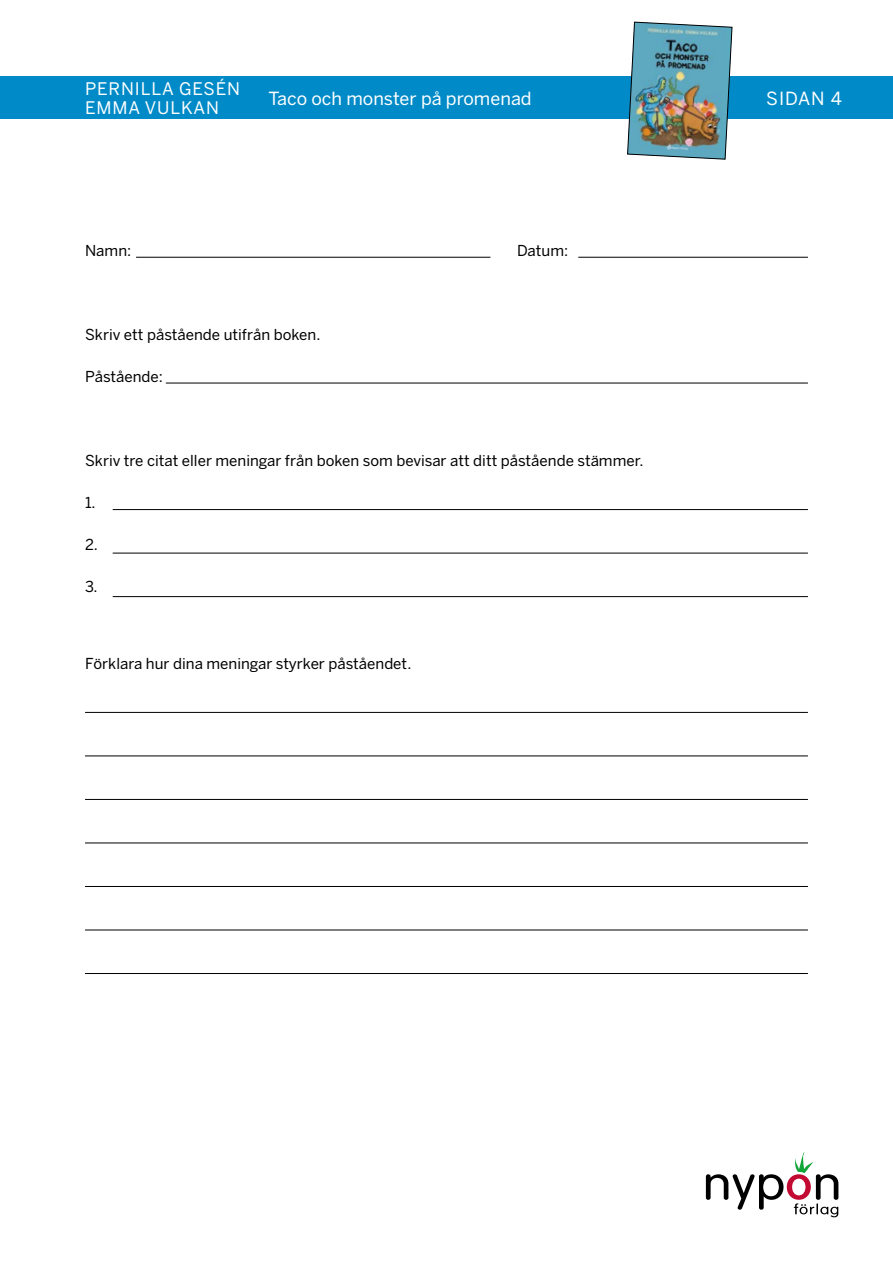
<style>
.page{position:relative;width:893px;height:1263px;background:#fff}
.page>*{position:absolute;margin:0;border:0;box-sizing:border-box;transform-origin:0 0}
.t1{font:18px "Benton Sans";color:#fff}
.t2{font:17.25px/18.8px "Benton Sans";letter-spacing:.05em;color:#fff}
.t3{font:15px "Benton Sans";color:#000}
</style>
<div class="page">
<div style="left:0;top:77px;width:893px;height:42px;background:#008ac7"></div>
<img style="left:627px;top:21px;width:106px;height:139px">
<svg style="left:706px;top:1152px;width:132px;height:65px"></svg>
<hr style="left:136px;top:257px;width:354px;height:1px;background:#000">
<hr style="left:578px;top:257px;width:230px;height:1px;background:#000">
<hr style="left:166px;top:383px;width:642px;height:1px;background:#000">
<hr style="left:113px;top:509px;width:695px;height:1px;background:#000">
<hr style="left:113px;top:553px;width:695px;height:1px;background:#000">
<hr style="left:113px;top:596px;width:695px;height:1px;background:#000">
<hr style="left:85px;top:712px;width:723px;height:1px;background:#000">
<hr style="left:85px;top:755px;width:723px;height:1px;background:#000">
<hr style="left:85px;top:799px;width:723px;height:1px;background:#000">
<hr style="left:85px;top:842px;width:723px;height:1px;background:#000">
<hr style="left:85px;top:886px;width:723px;height:1px;background:#000">
<hr style="left:85px;top:930px;width:723px;height:1px;background:#000">
<hr style="left:85px;top:973px;width:723px;height:1px;background:#000">
<p class="t2" style="left:85px;top:80px;width:156px">PERNILLA GESÉN<br>EMMA VULKAN</p>
<p class="t1" style="left:268px;top:88px;width:265px">Taco och monster på promenad</p>
<p class="t1" style="left:766px;top:88px;width:77px">SIDAN 4</p>
<p class="t3" style="left:85px;top:242px;width:48px">Namn:</p>
<p class="t3" style="left:517px;top:242px;width:53px">Datum:</p>
<p class="t3" style="left:85px;top:326px;width:237px">Skriv ett påstående utifrån boken.</p>
<p class="t3" style="left:85px;top:368px;width:79px">Påstående:</p>
<p class="t3" style="left:85px;top:452px;width:560px">Skriv tre citat eller meningar från boken som bevisar att ditt påstående stämmer.</p>
<p class="t3" style="left:85px;top:494px;width:12px">1.</p>
<p class="t3" style="left:85px;top:536px;width:14px">2.</p>
<p class="t3" style="left:85px;top:578px;width:14px">3.</p>
<p class="t3" style="left:85px;top:655px;width:328px">Förklara hur dina meningar styrker påståendet.</p>
</div>
